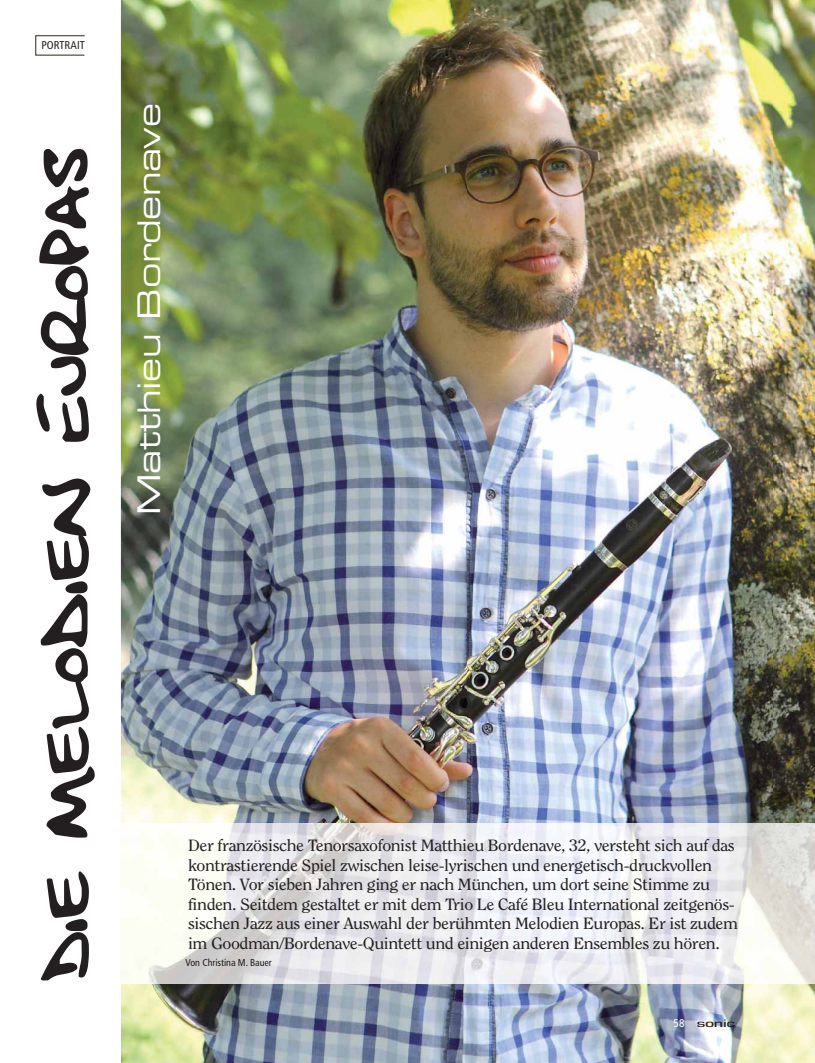
<style>
.page{position:relative;width:815px;height:1063px;background:#fff}
.page>*{position:absolute;margin:0;border:0;box-sizing:border-box;transform-origin:0 0}
.t1{font:31.25px "Eurostile Extended Two";letter-spacing:-.015em;color:#fff}
.t2{font:16.25px/19.5px "Clearface Std";letter-spacing:-.025em;color:#231f20;scale:1.1 1}
.t3{font:condensed 11.25px "Frutiger LT Std";letter-spacing:.01em;color:#231f20}
.t4{font:500 11.25px "Eurostile T";letter-spacing:-.02em;color:#231f20;scale:1.6 1}
.t5{font:condensed 10px "Frutiger LT Std";letter-spacing:-.005em;color:#231f20}
.s1{font-family:"Frutiger LT Std";font-weight:400;font-stretch:condensed;color:#fff}
.s2{color:#35210b}
</style>
<div class="page">
<img style="left:121px;top:975px;width:694px;height:88px">
<img style="left:772px;top:0;width:43px;height:975px">
<img style="left:121px;top:0;width:651px;height:824px">
<div style="left:35px;top:35px;width:50px;height:20px;border:1px solid #35210b"></div>
<svg style="left:36px;top:149px;width:59px;height:831px"></svg>
<img style="left:121px;top:824px;width:693px;height:160px">
<p class="t3" style="left:41px;top:39px;width:45px">PORTRAIT</p>
<h1 class="t1" style="left:137px;top:515px;width:413px;rotate:-90deg">Matthieu Bordenave</h1>
<p class="t2" style="left:188px;top:837px;width:501px">Der französische Tenorsaxofonist Matthieu Bordenave, 32, versteht sich auf das kontrastierende Spiel zwischen leise-lyrischen und energetisch-druckvollen Tönen. Vor sieben Jahren ging er nach München, um dort seine Stimme zu finden. Seitdem gestaltet er mit dem Trio Le Café Bleu International zeitgenös&shy;sischen Jazz aus einer Auswahl der berühmten Melodien Europas. Er ist zudem im Goodman/Bordenave-Quintett und einigen anderen Ensembles zu hören.</p>
<p class="t5" style="left:186px;top:956px;width:88px">Von Christina M. Bauer</p>
<p class="t4" style="left:674px;top:1017px;width:40px"><span class="s1">58</span> s<span class="s2">o</span>nic</p>
</div>
